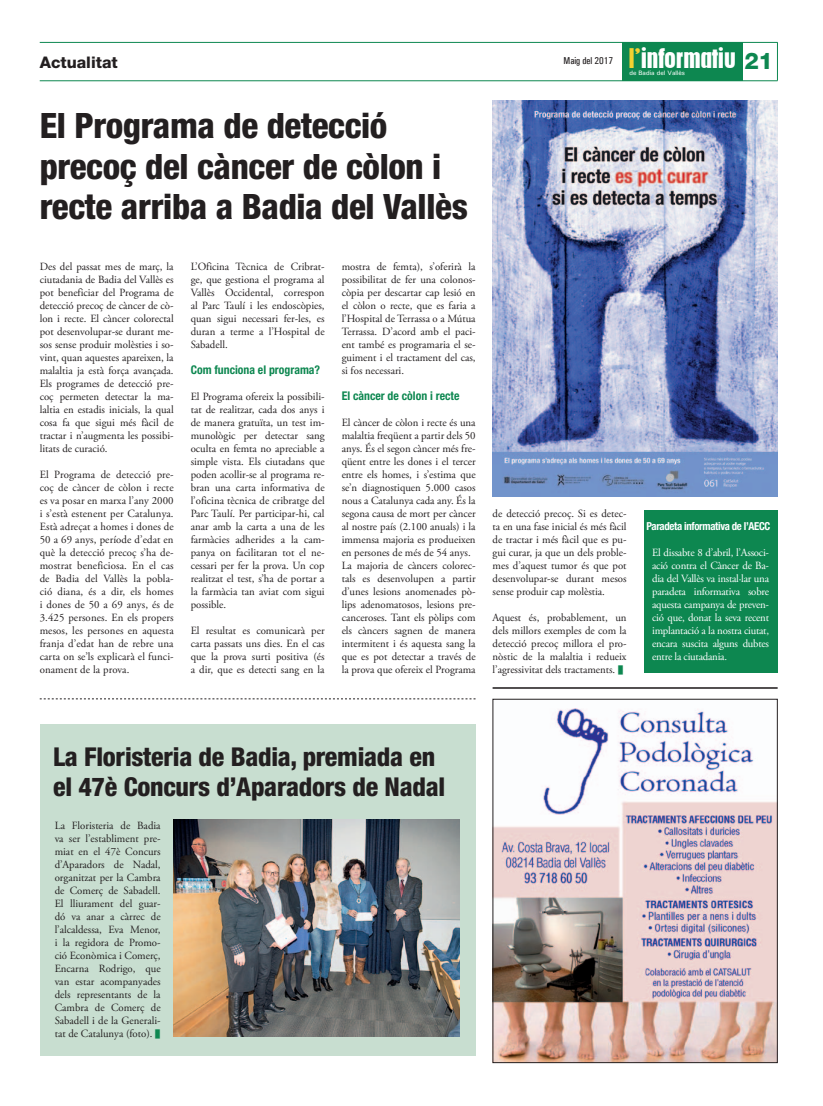
<style>
.page{position:relative;width:823px;height:1106px;background:#fff}
.page>*{position:absolute;margin:0;border:0;box-sizing:border-box;transform-origin:0 0}
.t1{font:800 condensed 35px/40px "Helvetica Neue LT Std";letter-spacing:-.01em;color:#231f20}
.t2{font:800 condensed 26px/30px "Helvetica Neue LT Std";letter-spacing:-.01em;color:#231f20}
.t3{font:22.3px "Pilsen Plakat";color:#fff}
.t4{font:800 16px "Helvetica Neue LT Std";color:#231f20}
.t5{font:700 condensed 12px "Helvetica Neue LT Std";color:#0d8750}
.t6{font:11px/13px "Adobe Garamond Pro";color:#231f20;text-align:justify}
.t7{font:11px/13px "Adobe Garamond Pro";letter-spacing:-.02em;color:#fff;text-align:justify}
.t8{font:700 condensed 11px "Helvetica Neue LT Std";letter-spacing:-.03em;color:#fff}
.t9{font:500 condensed 10px "Univers";color:#231f20}
.t10{font:500 6.4px "Univers";color:#fff}
.s1{color:#f2d231}
.s2{font-family:"Helvetica Neue LT Std";font-weight:800;font-size:23px;color:#0d8750}
.s3{color:#0d8750}
</style>
<div class="page">
<hr style="left:492px;top:687px;width:285px;height:1px;background:#231f20">
<hr style="left:492px;top:688px;width:285px;height:1px;background:#231f20">
<div style="left:643px;top:509px;width:133px;height:163px;background:#0d8750"></div>
<div style="left:40px;top:724px;width:435px;height:331px;background:#c8ded0"></div>
<img style="left:492px;top:100px;width:285px;height:397px">
<img style="left:173px;top:819px;width:286px;height:217px">
<svg style="left:40px;top:698px;width:435px;height:1px"></svg>
<img style="left:494px;top:708px;width:281px;height:352px">
<div style="left:492px;top:699px;width:285px;height:363px;border:1px solid #231f20"></div>
<hr style="left:40px;top:42px;width:737px;height:1px;background:#0d8750">
<hr style="left:40px;top:81px;width:737px;height:1px;background:#0d8750">
<hr style="left:776px;top:42px;width:1px;height:39px;background:#0d8750">
<div style="left:621px;top:42px;width:121px;height:39px;background:#0d8750"></div>
<h3 class="t4" style="left:40px;top:53px;width:79px">Actualitat</h3>
<p class="t9" style="left:563px;top:55px;width:51px">Maig del 2017</p>
<h3 class="t3" style="left:628px;top:40px;width:146px"><span class="s1">l'</span>informatiu <span class="s2">21</span></h3>
<p class="t10" style="left:629px;top:69px;width:57px">de Badia del Vallès</p>
<h1 class="t1" style="left:40px;top:105px;width:429px">El Programa de detecció precoç del càncer de còlon i recte arriba a Badia del Vallès</h1>
<p class="t6" style="left:40px;top:260px;width:135px">Des del passat mes de març, la ciutadania de Badia del Vallès es pot beneficiar del Programa de detecció precoç de càncer de cò&shy;lon i recte. El càncer colorectal pot desenvolupar-se durant me&shy;sos sense produir molèsties i so&shy;vint, quan aquestes apareixen, la malaltia ja està força avançada.<br>Els programes de detecció pre&shy;coç permeten detectar la ma&shy;laltia en estadis inicials, la qual cosa fa que sigui més fàcil de tractar i n’augmenta les possibi&shy;litats de curació.</p>
<p class="t6" style="left:40px;top:468px;width:135px">El Programa de detecció pre&shy;coç de càncer de còlon i recte es va posar en marxa l’any 2000 i s’està estenent per Catalunya.<br>Està adreçat a homes i dones de 50 a 69 anys, període d’edat en què la detecció precoç s’ha de&shy;mostrat beneficiosa. En el cas de Badia del Vallès la pobla&shy;ció diana, és a dir, els homes i dones de 50 a 69 anys, és de 3.425 persones. En els propers mesos, les persones en aquesta franja d’edat han de rebre una carta on se’ls explicarà el funci&shy;onament de la prova.</p>
<p class="t6" style="left:190px;top:260px;width:135px">L’Oficina Tècnica de Cribrat&shy;ge, que gestiona el programa al Vallès Occidental, correspon al Parc Taulí i les endoscòpies, quan sigui necessari fer-les, es duran a terme a l’Hospital de Sabadell.</p>
<p class="t5" style="left:190px;top:362px;width:131px">Com funciona el programa?</p>
<p class="t6" style="left:190px;top:390px;width:135px">El Programa ofereix la possibili&shy;tat de realitzar, cada dos anys i de manera gratuïta, un test im&shy;munològic per detectar sang oculta en femta no apreciable a simple vista. Els ciutadans que poden acollir-se al programa re&shy;bran una carta informativa de l’oficina tècnica de cribratge del Parc Taulí. Per participar-hi, cal anar amb la carta a una de les farmàcies adherides a la cam&shy;panya on facilitaran tot el ne&shy;cessari per fer la prova. Un cop realitzat el test, s’ha de portar a la farmàcia tan aviat com sigui possible.</p>
<p class="t6" style="left:190px;top:624px;width:135px">El resultat es comunicarà per carta passats uns dies. En el cas que la prova surti positiva (és a dir, que es detecti sang en la</p>
<p class="t6" style="left:341px;top:260px;width:135px">mostra de femta), s’oferirà la possibilitat de fer una colonos&shy;còpia per descartar cap lesió en el còlon o recte, que es faria a l’Hospital de Terrassa o a Mútua Terrassa. D’acord amb el paci&shy;ent també es programaria el se&shy;guiment i el tractament del cas, si fos necessari.</p>
<p class="t5" style="left:341px;top:388px;width:119px">El càncer de còlon i recte</p>
<p class="t6" style="left:341px;top:416px;width:135px;text-align:left">El càncer de còlon i recte és una malaltia freqüent a partir dels 50 anys. És el segon càncer més fre&shy;qüent entre les dones i el tercer entre els homes, i s’estima que se’n diagnostiquen 5.000 casos nous a Catalunya cada any. És la segona causa de mort per càncer al nostre país (2.100 anuals) i la immensa majoria es produeixen en persones de més de 54 anys.<br>La majoria de càncers colorec&shy;tals es desenvolupen a partir d’unes lesions anomenades pò&shy;lips adenomatosos, lesions pre&shy;canceroses. Tant els pòlips com els càncers sagnen de manera intermitent i és aquesta sang la que es pot detectar a través de la prova que ofereix el Programa</p>
<p class="t6" style="left:492px;top:507px;width:135px">de detecció precoç. Si es detec&shy;ta en una fase inicial és més fàcil de tractar i més fàcil que es pu&shy;gui curar, ja que un dels proble&shy;mes d’aquest tumor és que pot desenvolupar-se durant mesos sense produir cap molèstia.</p>
<p class="t6" style="left:492px;top:611px;width:135px">Aquest és, probablement, un dels millors exemples de com la detecció precoç millora el pro&shy;nòstic de la malaltia i redueix l’agressivitat dels tractaments. <span class="s3">■</span></p>
<p class="t8" style="left:646px;top:519px;width:125px">Paradeta informativa de l’AECC</p>
<p class="t7" style="left:651px;top:546px;width:118px">El dissabte 8 d’abril, l’Associ&shy;ació contra el Càncer de Ba&shy;dia del Vallès va instal·lar una paradeta informativa sobre aquesta campanya de preven&shy;ció que, donat la seva recent implantació a la nostra ciutat, encara suscita alguns dubtes entre la ciutadania.</p>
<h2 class="t2" style="left:53px;top:741px;width:393px">La Floristeria de Badia, premiada en el 47è Concurs d’Aparadors de Nadal</h2>
<p class="t6" style="left:55px;top:819px;width:107px">La Floristeria de Badia va ser l’establiment pre&shy;miat en el 47è Concurs d’Aparadors de Nadal, organitzat per la Cambra de Comerç de Sabadell.<br>El lliurament del guar&shy;dó va anar a càrrec de l’alcaldessa, Eva Menor, i la regidora de Promo&shy;ció Econòmica i Comerç, Encarna Rodrigo, que van estar acompanyades dels representants de la Cambra de Comerç de Sabadell i de la Generali&shy;tat de Catalunya (foto). <span class="s3">■</span></p>
</div>
